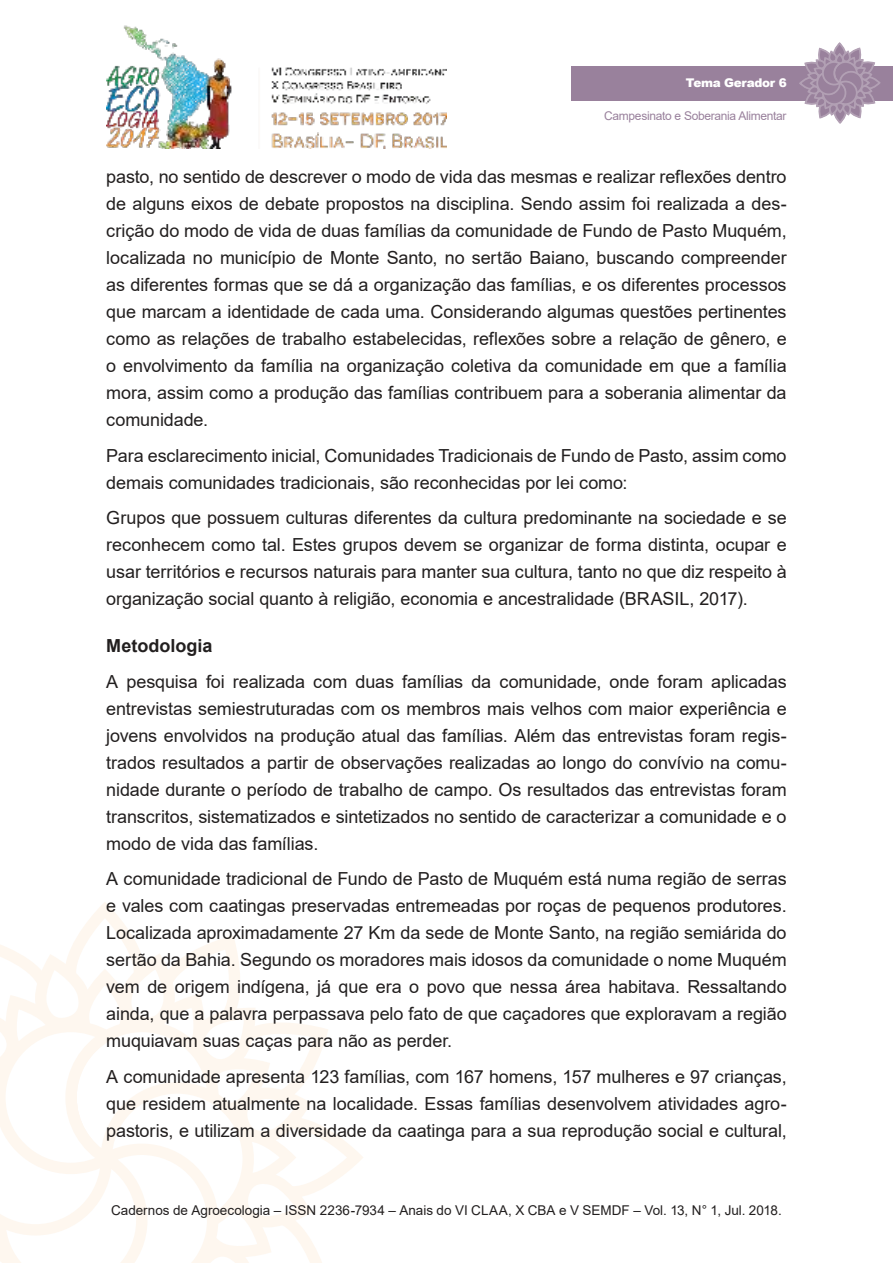
<style>
.page{position:relative;width:893px;height:1263px;background:#fff}
.page>*{position:absolute;margin:0;border:0;box-sizing:border-box;transform-origin:0 0}
.t1{font:18px/27px "Arial";letter-spacing:-.005em;color:#221f1f;text-align:justify}
.t2{font:700 18px "Arial";color:#221f1f}
.t3{font:13.5px "Arial";color:#221f1f}
.t4{font:12px "Arial";letter-spacing:-.025em;color:#99819c}
.t5{font:900 12px "Arial";letter-spacing:-.025em;color:#fff}
</style>
<div class="page">
<img style="left:106px;top:25px;width:340px;height:124px">
<svg style="left:0;top:910px;width:363px;height:353px"></svg>
<div style="left:571px;top:66px;width:322px;height:34px;background:#99819c"></div>
<svg style="left:798px;top:43px;width:83px;height:81px"></svg>
<p class="t5" style="left:686px;top:76px;width:102px">Tema Gerador 6</p>
<p class="t4" style="left:604px;top:112px;width:184px">Campesinato e Soberania Alimentar</p>
<p class="t1" style="left:106px;top:165px;width:682px">pasto, no sentido de descrever o modo de vida das mesmas e realizar reflexões dentro de alguns eixos de debate propostos na disciplina. Sendo assim foi realizada a des&shy;crição do modo de vida de duas famílias da comunidade de Fundo de Pasto Muquém, localizada no município de Monte Santo, no sertão Baiano, buscando compreender as diferentes formas que se dá a organização das famílias, e os diferentes processos que marcam a identidade de cada uma. Considerando algumas questões pertinentes como as relações de trabalho estabelecidas, reflexões sobre a relação de gênero, e o envolvimento da família na organização coletiva da comunidade em que a família mora, assim como a produção das famílias contribuem para a soberania alimentar da comunidade.</p>
<p class="t1" style="left:106px;top:444px;width:682px">Para esclarecimento inicial, Comunidades Tradicionais de Fundo de Pasto, assim como demais comunidades tradicionais, são reconhecidas por lei como:</p>
<p class="t1" style="left:106px;top:506px;width:682px">Grupos que possuem culturas diferentes da cultura predominante na sociedade e se reconhecem como tal. Estes grupos devem se organizar de forma distinta, ocupar e usar territórios e recursos naturais para manter sua cultura, tanto no que diz respeito à organização social quanto à religião, economia e ancestralidade (BRASIL, 2017).</p>
<p class="t2" style="left:106px;top:639px;width:108px">Metodologia</p>
<p class="t1" style="left:106px;top:670px;width:682px">A pesquisa foi realizada com duas famílias da comunidade, onde foram aplicadas entrevistas semiestruturadas com os membros mais velhos com maior experiência e jovens envolvidos na produção atual das famílias. Além das entrevistas foram regis&shy;trados resultados a partir de observações realizadas ao longo do convívio na comu&shy;nidade durante o período de trabalho de campo. Os resultados das entrevistas foram transcritos, sistematizados e sintetizados no sentido de caracterizar a comunidade e o modo de vida das famílias.</p>
<p class="t1" style="left:106px;top:867px;width:682px">A comunidade tradicional de Fundo de Pasto de Muquém está numa região de serras e vales com caatingas preservadas entremeadas por roças de pequenos produtores.<br>Localizada aproximadamente 27 Km da sede de Monte Santo, na região semiárida do sertão da Bahia. Segundo os moradores mais idosos da comunidade o nome Muquém vem de origem indígena, já que era o povo que nessa área habitava. Ressaltando ainda, que a palavra perpassava pelo fato de que caçadores que exploravam a região muquiavam suas caças para não as perder.</p>
<p class="t1" style="left:106px;top:1065px;width:682px">A comunidade apresenta 123 famílias, com 167 homens, 157 mulheres e 97 crianças, que residem atualmente na localidade. Essas famílias desenvolvem atividades agro&shy;pastoris, e utilizam a diversidade da caatinga para a sua reprodução social e cultural,</p>
<p class="t3" style="left:111px;top:1205px;width:672px">Cadernos de Agroecologia – ISSN 2236-7934 – Anais do VI CLAA, X CBA e V SEMDF – Vol. 13, N° 1, Jul. 2018.</p>
</div>
